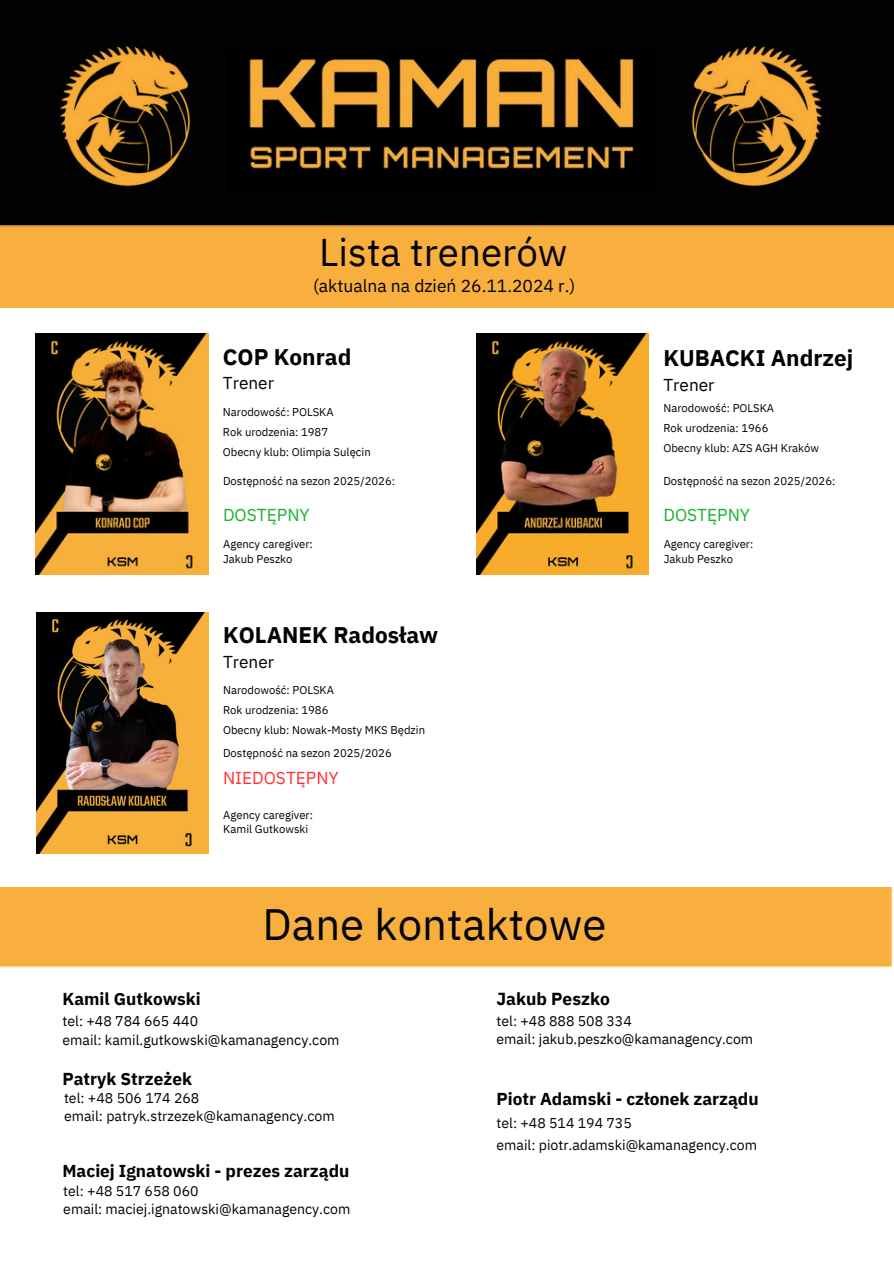
<style>
.page{position:relative;width:894px;height:1264px;background:#fff}
.page>*{position:absolute;margin:0;border:0;box-sizing:border-box;transform-origin:0 0}
.t1{font:43.8px "IBM Plex Sans";color:#020203}
.t2{font:38.55px "IBM Plex Sans";color:#020203}
.t3{font:700 22.5px "IBM Plex Sans";color:#020203}
.t4{font:17.55px "IBM Plex Sans";color:#020203}
.t5{font:700 17.4px "IBM Plex Sans";color:#020203}
.t6{font:700 17.25px "IBM Plex Sans";color:#020203}
.t7{font:17.25px "IBM Plex Sans";color:#020203}
.t8{font:17.25px "IBM Plex Sans";color:#18b231}
.t9{font:17.25px "IBM Plex Sans";color:#ff3131}
.t10{font:14.1px "IBM Plex Sans";color:#020203}
.t11{font:11.25px/14.7px "IBM Plex Sans";color:#020203}
.t12{font:11.25px/20.2px "IBM Plex Sans";color:#000}
</style>
<div class="page">
<div style="left:0;top:0;width:893px;height:225px;background:#020203"></div>
<div style="left:0;top:225px;width:893px;height:82px;background:#f9af3d"></div>
<img style="left:228px;top:49px;width:425px;height:143px">
<img style="left:50px;top:40px;width:145px;height:152px">
<img style="left:686px;top:40px;width:145px;height:152px">
<img style="left:36px;top:334px;width:172px;height:240px">
<img style="left:476px;top:334px;width:172px;height:240px">
<div style="left:0;top:887px;width:891px;height:80px;background:#f9af3d"></div>
<img style="left:36px;top:612px;width:172px;height:241px">
<p class="t2" style="left:319px;top:227px;width:250px">Lista trenerów</p>
<p class="t4" style="left:313px;top:274px;width:264px">(aktualna na dzień 26.11.2024 r.)</p>
<p class="t3" style="left:223px;top:341px;width:130px">COP Konrad</p>
<p class="t7" style="left:223px;top:371px;width:53px">Trener</p>
<p class="t11" style="left:223px;top:404px;width:112px">Narodowość: POLSKA</p>
<p class="t11" style="left:223px;top:424px;width:107px">Rok urodzenia: 1987</p>
<p class="t11" style="left:223px;top:444px;width:149px">Obecny klub: Olimpia Sulęcin</p>
<p class="t11" style="left:223px;top:473px;width:173px">Dostępność na sezon 2025/2026:</p>
<p class="t8" style="left:223px;top:503px;width:88px">DOSTĘPNY</p>
<p class="t11" style="left:223px;top:536px;width:91px">Agency caregiver:<br>Jakub Peszko</p>
<p class="t3" style="left:223px;top:620px;width:216px">KOLANEK Radosław</p>
<p class="t7" style="left:223px;top:650px;width:53px">Trener</p>
<p class="t11" style="left:223px;top:682px;width:112px">Narodowość: POLSKA</p>
<p class="t11" style="left:223px;top:702px;width:107px">Rok urodzenia: 1986</p>
<p class="t11" style="left:223px;top:722px;width:203px">Obecny klub: Nowak-Mosty MKS Będzin</p>
<p class="t11" style="left:223px;top:745px;width:170px">Dostępność na sezon 2025/2026</p>
<p class="t9" style="left:223px;top:766px;width:117px">NIEDOSTĘPNY</p>
<p class="t11" style="left:223px;top:807px;width:91px">Agency caregiver:<br>Kamil Gutkowski</p>
<p class="t1" style="left:262px;top:894px;width:345px">Dane kontaktowe</p>
<p class="t3" style="left:663px;top:343px;width:191px">KUBACKI Andrzej</p>
<p class="t7" style="left:663px;top:373px;width:53px">Trener</p>
<p class="t12" style="left:663px;top:397px;width:157px">Narodowość: POLSKA<br>Rok urodzenia: 1966<br>Obecny klub: AZS AGH Kraków</p>
<p class="t11" style="left:663px;top:473px;width:173px">Dostępność na sezon 2025/2026:</p>
<p class="t8" style="left:663px;top:503px;width:88px">DOSTĘPNY</p>
<p class="t11" style="left:663px;top:536px;width:91px">Agency caregiver:<br>Jakub Peszko</p>
<p class="t6" style="left:62px;top:987px;width:140px">Kamil Gutkowski</p>
<p class="t10" style="left:62px;top:1011px;width:137px">tel: +48 784 665 440</p>
<p class="t10" style="left:62px;top:1030px;width:278px">email: kamil.gutkowski@kamanagency.com</p>
<p class="t6" style="left:62px;top:1067px;width:131px">Patryk Strzeżek</p>
<p class="t10" style="left:64px;top:1088px;width:137px">tel: +48 506 174 268</p>
<p class="t10" style="left:64px;top:1106px;width:272px">email: patryk.strzezek@kamanagency.com</p>
<p class="t6" style="left:62px;top:1158px;width:288px">Maciej Ignatowski - prezes zarządu</p>
<p class="t10" style="left:63px;top:1181px;width:137px">tel: +48 517 658 060</p>
<p class="t10" style="left:63px;top:1199px;width:288px">email: maciej.ignatowski@kamanagency.com</p>
<p class="t5" style="left:496px;top:987px;width:115px">Jakub Peszko</p>
<p class="t10" style="left:496px;top:1011px;width:137px">tel: +48 888 508 334</p>
<p class="t10" style="left:496px;top:1029px;width:258px">email: jakub.peszko@kamanagency.com</p>
<p class="t6" style="left:496px;top:1086px;width:263px">Piotr Adamski - członek zarządu</p>
<p class="t10" style="left:496px;top:1113px;width:137px">tel: +48 514 194 735</p>
<p class="t10" style="left:496px;top:1135px;width:262px">email: piotr.adamski@kamanagency.com</p>
</div>
